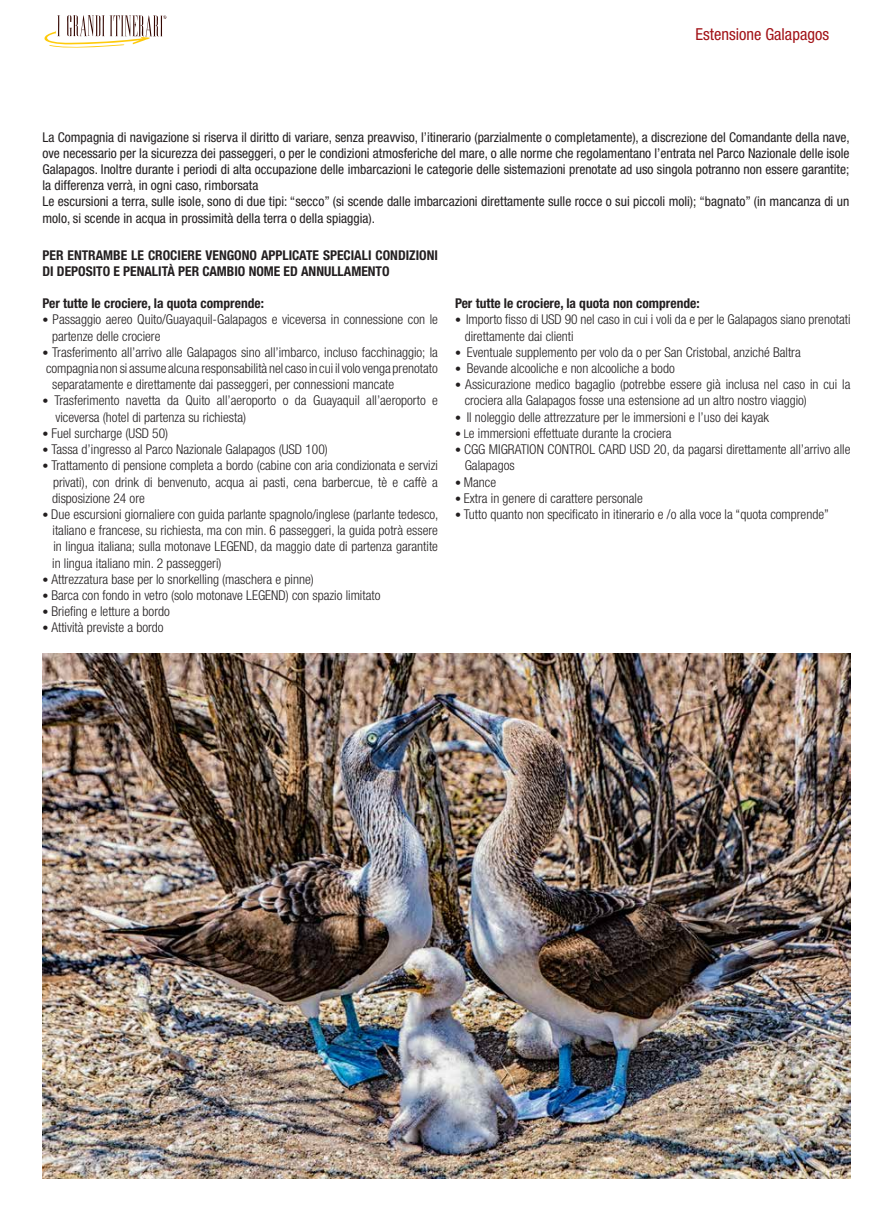
<style>
.page{position:relative;width:893px;height:1221px;background:#fff}
.page>*{position:absolute;margin:0;border:0;box-sizing:border-box;transform-origin:0 0}
.HeaderDx{font:condensed 16.5px "Helvetica Neue LT Std";color:#a21217}
.t1{font:300 condensed 13.5px/16.2px "Helvetica Neue LT Std";color:#231f20}
.t2{font:condensed 13.5px/16.2px "Helvetica Neue LT Std";color:#231f20;text-align:justify}
.t3{font:700 condensed 13.5px/16.2px "Helvetica Neue LT Std";color:#231f20}
.s1{font-size:12px}
</style>
<div class="page">
<svg style="left:44px;top:15px;width:123px;height:33px"></svg>
<img style="left:43px;top:653px;width:807px;height:525px">
<p class="HeaderDx" style="left:695px;top:25px;width:135px">Estensione Galapagos</p>
<p class="t2" style="left:43px;top:128px;width:809px">La Compagnia di navigazione si riserva il diritto di variare, senza preavviso, l’itinerario (parzialmente o completamente), a discrezione del Comandante della nave, ove necessario per la sicurezza dei passeggeri, o per le condizioni atmosferiche del mare, o alle norme che regolamentano l’entrata nel Parco Nazionale delle isole Galapagos. Inoltre durante i periodi di alta occupazione delle imbarcazioni le categorie delle sistemazioni prenotate ad uso singola potranno non essere garantite; la differenza verrà, in ogni caso, rimborsata</p>
<p class="t2" style="left:43px;top:193px;width:808px">Le escursioni a terra, sulle isole, sono di due tipi: “secco” (si scende dalle imbarcazioni direttamente sulle rocce o sui piccoli moli); “bagnato” (in mancanza di un molo, si scende in acqua in prossimità della terra o della spiaggia).</p>
<p class="t3" style="left:43px;top:246px;width:397px">PER ENTRAMBE LE CROCIERE VENGONO APPLICATE SPECIALI CONDIZIONI<br>DI DEPOSITO E PENALITÀ PER CAMBIO NOME ED ANNULLAMENTO</p>
<p class="t3" style="left:43px;top:295px;width:223px">Per tutte le crociere, la quota comprende:</p>
<p class="t1" style="left:52px;top:311px;width:387px;text-indent:-10px"><span class="s1">•</span> Passaggio aereo Quito/Guayaquil-Galapagos e viceversa in connessione con le partenze delle crociere</p>
<p class="t1" style="left:43px;top:344px;width:397px"><span class="s1">•</span> Trasferimento all’arrivo alle Galapagos sino all’imbarco, incluso facchinaggio; la</p>
<p class="t1" style="left:46px;top:360px;width:393px">compagnia non si assume alcuna responsabilità nel caso in cui il volo venga prenotato</p>
<p class="t1" style="left:52px;top:376px;width:343px">separatamente e direttamente dai passeggeri, per connessioni mancate</p>
<p class="t1" style="left:55px;top:392px;width:384px;text-indent:-13px"><span class="s1">•</span> Trasferimento navetta da Quito all’aeroporto o da Guayaquil all’aeroporto e viceversa (hotel di partenza su richiesta)</p>
<p class="t1" style="left:43px;top:425px;width:127px"><span class="s1">•</span> Fuel surcharge (USD 50)</p>
<p class="t1" style="left:43px;top:441px;width:287px"><span class="s1">•</span> Tassa d’ingresso al Parco Nazionale Galapagos (USD 100)</p>
<p class="t1" style="left:52px;top:457px;width:387px;text-align:justify;text-indent:-10px"><span class="s1">•</span> Trattamento di pensione completa a bordo (cabine con aria condizionata e servizi privati), con drink di benvenuto, acqua ai pasti, cena barbercue, tè e caffè a disposizione 24 ore</p>
<p class="t1" style="left:52px;top:506px;width:388px;text-align:justify;text-indent:-10px"><span class="s1">•</span> Due escursioni giornaliere con guida parlante spagnolo/inglese (parlante tedesco, italiano e francese, su richiesta, ma con min. 6 passeggeri, la guida potrà essere in lingua italiana; sulla motonave LEGEND, da maggio date di partenza garantite in lingua italiano min. 2 passeggeri)</p>
<p class="t1" style="left:43px;top:570px;width:273px"><span class="s1">•</span> Attrezzatura base per lo snorkelling (maschera e pinne)</p>
<p class="t1" style="left:43px;top:587px;width:339px"><span class="s1">•</span> Barca con fondo in vetro (solo motonave LEGEND) con spazio limitato</p>
<p class="t1" style="left:43px;top:603px;width:129px"><span class="s1">•</span> Briefing e letture a bordo</p>
<p class="t1" style="left:43px;top:619px;width:123px"><span class="s1">•</span> Attività previste a bordo</p>
<p class="t3" style="left:455px;top:295px;width:246px">Per tutte le crociere, la quota non comprende:</p>
<p class="t1" style="left:465px;top:311px;width:387px;text-indent:-10px"><span class="s1">•</span> Importo fisso di USD 90 nel caso in cui i voli da e per le Galapagos siano prenotati direttamente dai clienti</p>
<p class="t1" style="left:455px;top:344px;width:347px"><span class="s1">•</span> Eventuale supplemento per volo da o per San Cristobal, anziché Baltra</p>
<p class="t1" style="left:455px;top:360px;width:221px"><span class="s1">•</span> Bevande alcooliche e non alcooliche a bodo</p>
<p class="t1" style="left:465px;top:376px;width:387px;text-indent:-10px"><span class="s1">•</span> Assicurazione medico bagaglio (potrebbe essere già inclusa nel caso in cui la crociera alla Galapagos fosse una estensione ad un altro nostro viaggio)</p>
<p class="t1" style="left:455px;top:408px;width:315px"><span class="s1">•</span> Il noleggio delle attrezzature per le immersioni e l’uso dei kayak</p>
<p class="t1" style="left:455px;top:425px;width:218px"><span class="s1">• L</span>e immersioni effettuate durante la crociera</p>
<p class="t1" style="left:465px;top:441px;width:387px;text-indent:-10px"><span class="s1">•</span> CGG MIGRATION CONTROL CARD USD 20, da pagarsi direttamente all’arrivo alle<br>Galapagos</p>
<p class="t1" style="left:455px;top:473px;width:43px"><span class="s1">•</span> Mance</p>
<p class="t1" style="left:455px;top:489px;width:189px"><span class="s1">•</span> Extra in genere di carattere personale</p>
<p class="t1" style="left:455px;top:506px;width:375px"><span class="s1">•</span> Tutto quanto non specificato in itinerario e /o alla voce la “quota comprende”</p>
</div>
